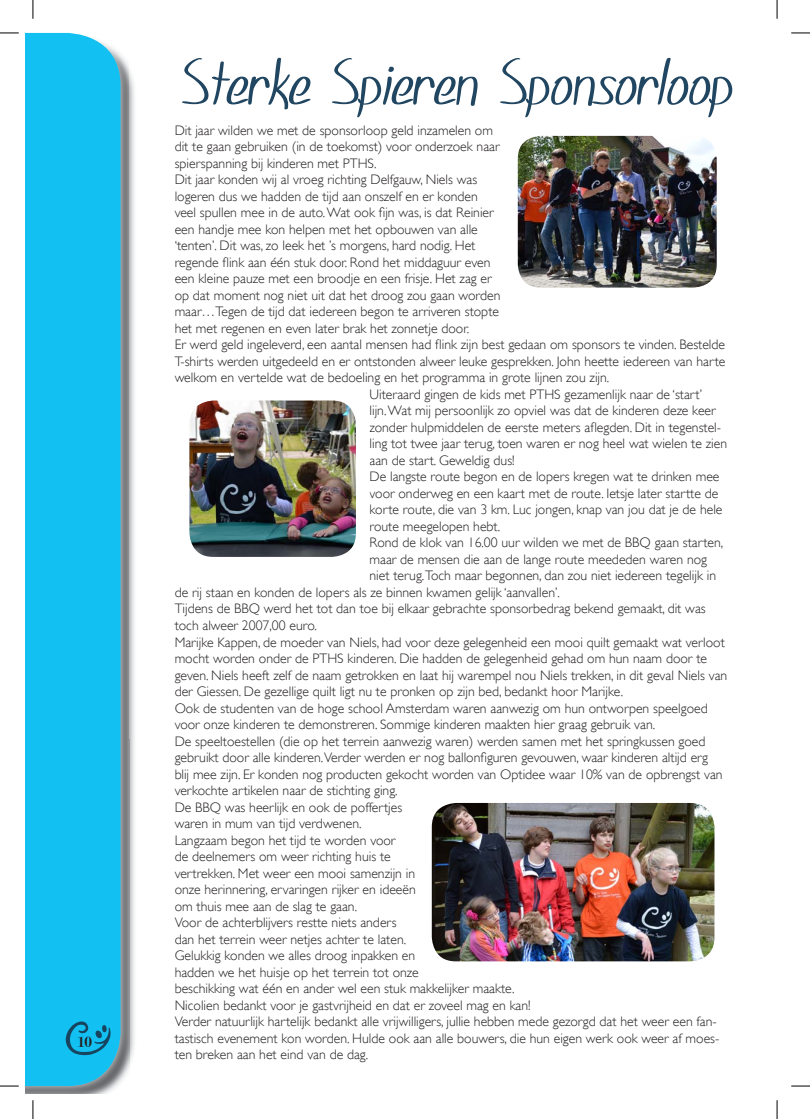
<style>
.page{position:relative;width:810px;height:1119px;background:#fff}
.page>*{position:absolute;margin:0;border:0;box-sizing:border-box;transform-origin:0 0}
.t1{font:72.5px "SF Foxboro Script";color:#214661}
.t2{font:16.25px "Modern";color:#231f20}
.t3{font:300 13.75px "Gill Sans";color:#231f20}
</style>
<div class="page">
<img style="left:129px;top:70px;width:6px;height:999px">
<img style="left:25px;top:32px;width:104px;height:1061px">
<div style="left:26px;top:33px;width:95px;height:1052px;background:#12c0f2"></div>
<svg style="left:66px;top:1021px;width:46px;height:34px;background:#13a0cc"></svg>
<img style="left:518px;top:136px;width:198px;height:151px">
<div style="left:502px;top:120px;width:230px;height:183px;border:15px solid #fff;border-radius:31px"></div>
<img style="left:191px;top:402px;width:164px;height:153px">
<div style="left:176px;top:387px;width:194px;height:183px;border:14px solid #fff;border-radius:31px"></div>
<img style="left:433px;top:803px;width:280px;height:157px">
<div style="left:419px;top:789px;width:308px;height:185px;border:13px solid #fff;border-radius:31px"></div>
<svg style="left:0;top:32px;width:19px;height:2px"></svg>
<svg style="left:791px;top:32px;width:19px;height:2px"></svg>
<svg style="left:0;top:1085px;width:19px;height:1px"></svg>
<svg style="left:791px;top:1085px;width:19px;height:1px"></svg>
<svg style="left:32px;top:0;width:2px;height:19px"></svg>
<svg style="left:32px;top:1100px;width:2px;height:18px"></svg>
<svg style="left:776px;top:0;width:2px;height:19px"></svg>
<svg style="left:776px;top:1100px;width:2px;height:18px"></svg>
<p class="t2" style="left:77px;top:1033px;width:16px">10</p>
<h1 class="t1" style="left:178px;top:43px;width:555px">Sterke Spieren Sponsorloop</h1>
<p class="t3" style="left:175px;top:122px;width:320px">Dit jaar wilden we met de sponsorloop geld inzamelen om</p>
<p class="t3" style="left:175px;top:139px;width:326px">dit te gaan gebruiken (in de toekomst) voor onderzoek naar</p>
<p class="t3" style="left:175px;top:155px;width:203px">spierspanning bij kinderen met PTHS.</p>
<p class="t3" style="left:175px;top:172px;width:304px">Dit jaar konden wij al vroeg richting Delfgauw, Niels was</p>
<p class="t3" style="left:175px;top:188px;width:305px">logeren dus we hadden de tijd aan onszelf en er konden</p>
<p class="t3" style="left:175px;top:205px;width:321px">veel spullen mee in de auto. Wat ook fijn was, is dat Reinier</p>
<p class="t3" style="left:175px;top:221px;width:305px">een handje mee kon helpen met het opbouwen van alle</p>
<p class="t3" style="left:175px;top:238px;width:302px">‘tenten’. Dit was, zo leek het ’s morgens, hard nodig. Het</p>
<p class="t3" style="left:175px;top:254px;width:317px">regende flink aan één stuk door. Rond het middaguur even</p>
<p class="t3" style="left:175px;top:271px;width:319px">een kleine pauze met een broodje en een frisje. Het zag er</p>
<p class="t3" style="left:175px;top:287px;width:327px">op dat moment nog niet uit dat het droog zou gaan worden</p>
<p class="t3" style="left:175px;top:304px;width:326px">maar…Tegen de tijd dat iedereen begon te arriveren stopte</p>
<p class="t3" style="left:175px;top:320px;width:296px">het met regenen en even later brak het zonnetje door.</p>
<p class="t3" style="left:175px;top:337px;width:552px">Er werd geld ingeleverd, een aantal mensen had flink zijn best gedaan om sponsors te vinden. Bestelde</p>
<p class="t3" style="left:175px;top:353px;width:552px">T-shirts werden uitgedeeld en er ontstonden alweer leuke gesprekken. John heette iedereen van harte</p>
<p class="t3" style="left:175px;top:370px;width:436px">welkom en vertelde wat de bedoeling en het programma in grote lijnen zou zijn.</p>
<p class="t3" style="left:370px;top:386px;width:334px">Uiteraard gingen de kids met PTHS gezamenlijk naar de ‘start’</p>
<p class="t3" style="left:370px;top:403px;width:348px">lijn. Wat mij persoonlijk zo opviel was dat de kinderen deze keer</p>
<p class="t3" style="left:370px;top:419px;width:353px">zonder hulpmiddelen de eerste meters aflegden. Dit in tegenstel-</p>
<p class="t3" style="left:370px;top:436px;width:359px">ling tot twee jaar terug, toen waren er nog heel wat wielen te zien</p>
<p class="t3" style="left:370px;top:452px;width:147px">aan de start. Geweldig dus!</p>
<p class="t3" style="left:370px;top:469px;width:351px">De langste route begon en de lopers kregen wat te drinken mee</p>
<p class="t3" style="left:370px;top:485px;width:350px">voor onderweg en een kaart met de route. Ietsje later startte de</p>
<p class="t3" style="left:370px;top:502px;width:354px">korte route, die van 3 km. Luc jongen, knap van jou dat je de hele</p>
<p class="t3" style="left:370px;top:518px;width:132px">route meegelopen hebt.</p>
<p class="t3" style="left:370px;top:535px;width:355px">Rond de klok van 16.00 uur wilden we met de BBQ gaan starten,</p>
<p class="t3" style="left:370px;top:551px;width:339px">maar de mensen die aan de lange route meededen waren nog</p>
<p class="t3" style="left:370px;top:568px;width:348px">niet terug.Toch maar begonnen, dan zou niet iedereen tegelijk in</p>
<p class="t3" style="left:175px;top:584px;width:387px">de rij staan en konden de lopers als ze binnen kwamen gelijk ‘aanvallen’.</p>
<p class="t3" style="left:175px;top:601px;width:533px">Tijdens de BBQ werd het tot dan toe bij elkaar gebrachte sponsorbedrag bekend gemaakt, dit was</p>
<p class="t3" style="left:175px;top:617px;width:144px">toch alweer 2007,00 euro.</p>
<p class="t3" style="left:175px;top:634px;width:552px">Marijke Kappen, de moeder van Niels, had voor deze gelegenheid een mooi quilt gemaakt wat verloot</p>
<p class="t3" style="left:175px;top:650px;width:534px">mocht worden onder de PTHS kinderen. Die hadden de gelegenheid gehad om hun naam door te</p>
<p class="t3" style="left:175px;top:667px;width:554px">geven. Niels heeft zelf de naam getrokken en laat hij warempel nou Niels trekken, in dit geval Niels van</p>
<p class="t3" style="left:175px;top:683px;width:450px">der Giessen. De gezellige quilt ligt nu te pronken op zijn bed, bedankt hoor Marijke.</p>
<p class="t3" style="left:175px;top:700px;width:535px">Ook de studenten van de hoge school Amsterdam waren aanwezig om hun ontworpen speelgoed</p>
<p class="t3" style="left:175px;top:716px;width:482px">voor onze kinderen te demonstreren. Sommige kinderen maakten hier graag gebruik van.</p>
<p class="t3" style="left:175px;top:733px;width:532px">De speeltoestellen (die op het terrein aanwezig waren) werden samen met het springkussen goed</p>
<p class="t3" style="left:175px;top:749px;width:535px">gebruikt door alle kinderen.Verder werden er nog ballonfiguren gevouwen, waar kinderen altijd erg</p>
<p class="t3" style="left:175px;top:766px;width:549px">blij mee zijn. Er konden nog producten gekocht worden van Optidee waar 10% van de opbrengst van</p>
<p class="t3" style="left:175px;top:782px;width:224px">verkochte artikelen naar de stichting ging.</p>
<p class="t3" style="left:175px;top:799px;width:229px">De BBQ was heerlijk en ook de poffertjes</p>
<p class="t3" style="left:175px;top:815px;width:188px">waren in mum van tijd verdwenen.</p>
<p class="t3" style="left:175px;top:832px;width:222px">Langzaam begon het tijd te worden voor</p>
<p class="t3" style="left:175px;top:848px;width:218px">de deelnemers om weer richting huis te</p>
<p class="t3" style="left:175px;top:865px;width:242px">vertrekken. Met weer een mooi samenzijn in</p>
<p class="t3" style="left:175px;top:881px;width:243px">onze herinnering, ervaringen rijker en ideeën</p>
<p class="t3" style="left:175px;top:898px;width:184px">om thuis mee aan de slag te gaan.</p>
<p class="t3" style="left:175px;top:914px;width:223px">Voor de achterblijvers restte niets anders</p>
<p class="t3" style="left:175px;top:931px;width:233px">dan het terrein weer netjes achter te laten.</p>
<p class="t3" style="left:175px;top:947px;width:242px">Gelukkig konden we alles droog inpakken en</p>
<p class="t3" style="left:175px;top:964px;width:246px">hadden we het huisje op het terrein tot onze</p>
<p class="t3" style="left:175px;top:980px;width:341px">beschikking wat één en ander wel een stuk makkelijker maakte.</p>
<p class="t3" style="left:175px;top:997px;width:358px">Nicolien bedankt voor je gastvrijheid en dat er zoveel mag en kan!</p>
<p class="t3" style="left:175px;top:1013px;width:544px">Verder natuurlijk hartelijk bedankt alle vrijwilligers, jullie hebben mede gezorgd dat het weer een fan-</p>
<p class="t3" style="left:175px;top:1030px;width:546px">tastisch evenement kon worden. Hulde ook aan alle bouwers, die hun eigen werk ook weer af moes-</p>
<p class="t3" style="left:175px;top:1046px;width:195px">ten breken aan het eind van de dag.</p>
</div>
